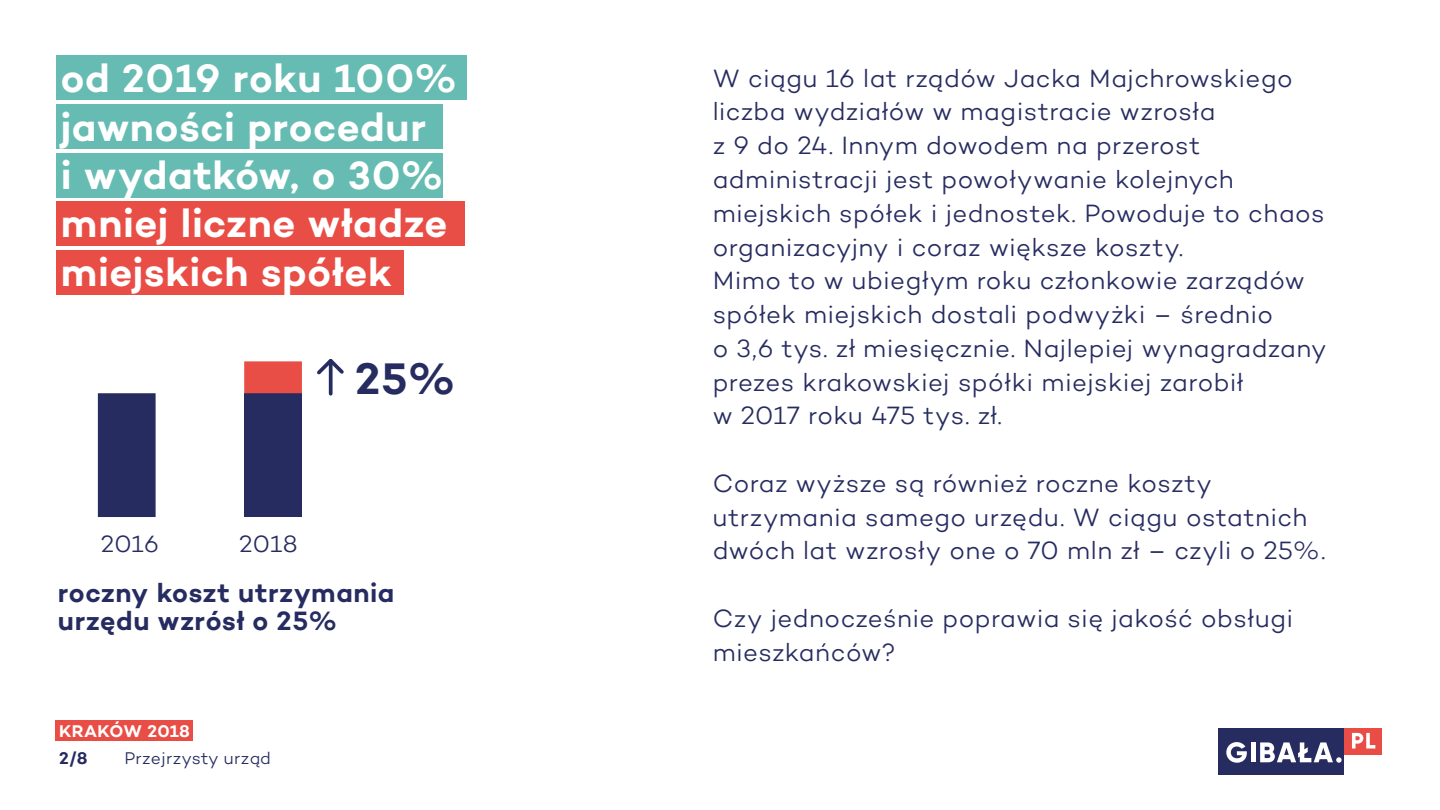
<style>
.page{position:relative;width:1440px;height:810px;background:#fff}
.page>*{position:absolute;margin:0;border:0;box-sizing:border-box;transform-origin:0 0}
.t1{font:600 45px "Campton";color:#262c60}
.t2{font:600 40.28px/48.4px "Campton";letter-spacing:.015em;color:#fff}
.t3{font:600 27px/27.8px "Campton";letter-spacing:.02em;color:#262c60}
.t4{font:300 25.5px/33.8px "Campton";letter-spacing:.015em;color:#262c60}
.t5{font:300 24px "Campton";letter-spacing:.01em;color:#262c60}
.t6{font:300 17.25px "Campton";letter-spacing:.025em;color:#262c60}
.t7{font:600 17.25px "Campton";letter-spacing:.015em;color:#fff}
.t8{font:600 17.25px "Campton";color:#262c60}
</style>
<div class="page">
<div style="left:55px;top:720px;width:138px;height:21px;background:#e94e46"></div>
<div style="left:1219px;top:729px;width:125px;height:46px;background:#262c60"></div>
<div style="left:1344px;top:729px;width:37px;height:26px;background:#e94e46"></div>
<svg style="left:1352px;top:733px;width:23px;height:16px"></svg>
<svg style="left:1226px;top:742px;width:21px;height:21px"></svg>
<hr style="left:1251px;top:742px;width:4px;height:20px;background:#fff">
<svg style="left:1260px;top:742px;width:82px;height:21px"></svg>
<div style="left:56px;top:55px;width:411px;height:45px;background:#66bcb3"></div>
<div style="left:56px;top:104px;width:387px;height:45px;background:#66bcb3"></div>
<div style="left:56px;top:153px;width:387px;height:44px;background:#66bcb3"></div>
<div style="left:56px;top:201px;width:409px;height:45px;background:#e94e46"></div>
<div style="left:56px;top:250px;width:348px;height:45px;background:#e94e46"></div>
<div style="left:98px;top:393px;width:58px;height:124px;background:#262c60"></div>
<div style="left:244px;top:393px;width:58px;height:124px;background:#262c60"></div>
<div style="left:244px;top:361px;width:58px;height:32px;background:#e94e46"></div>
<svg style="left:329px;top:378px;width:4px;height:16px"></svg>
<svg style="left:317px;top:358px;width:27px;height:20px"></svg>
<h2 class="t2" style="left:61px;top:53px;width:398px">od 2019 roku 100% jawności procedur<br>i wydatków, o 30% mniej liczne władze miejskich spółek</h2>
<h1 class="t1" style="left:355px;top:350px;width:102px">25%</h1>
<p class="t5" style="left:101px;top:529px;width:60px">2016</p>
<p class="t5" style="left:239px;top:529px;width:60px">2018</p>
<p class="t3" style="left:58px;top:579px;width:338px">roczny koszt utrzymania urzędu wzrósł o 25%</p>
<p class="t7" style="left:59px;top:720px;width:132px">KRAKÓW 2018</p>
<p class="t8" style="left:59px;top:747px;width:30px">2/8</p>
<p class="t6" style="left:124px;top:747px;width:148px">Przejrzysty urząd</p>
<p class="t4" style="left:713px;top:61px;width:616px">W ciągu 16 lat rządów Jacka Majchrowskiego liczba wydziałów w magistracie wzrosła<br>z 9 do 24. Innym dowodem na przerost administracji jest powoływanie kolejnych miejskich spółek i jednostek. Powoduje to chaos organizacyjny i coraz większe koszty.<br>Mimo to w ubiegłym roku członkowie zarządów spółek miejskich dostali podwyżki – średnio<br>o 3,6 tys. zł miesięcznie. Najlepiej wynagradzany prezes krakowskiej spółki miejskiej zarobił<br>w 2017 roku 475 tys. zł.</p>
<p class="t4" style="left:713px;top:466px;width:614px">Coraz wyższe są również roczne koszty utrzymania samego urzędu. W ciągu ostatnich dwóch lat wzrosły one o 70 mln zł – czyli o 25%.</p>
<p class="t4" style="left:713px;top:601px;width:582px">Czy jednocześnie poprawia się jakość obsługi mieszkańców?</p>
</div>
